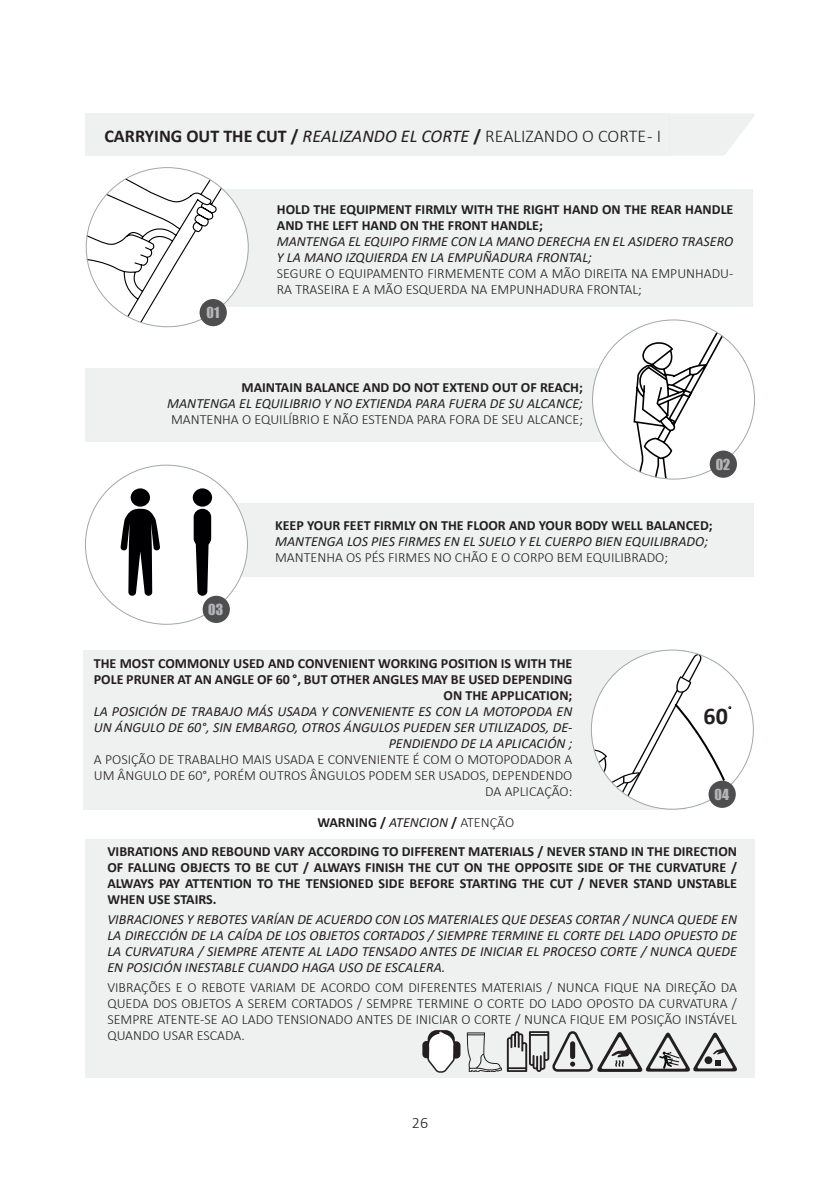
<style>
.page{position:relative;width:840px;height:1191px;background:#fff}
.page>*{position:absolute;margin:0;border:0;box-sizing:border-box;transform-origin:0 0}
.t1{font:700 24px "Calibri";color:#231f20}
.t2{font:700 18px "Calibri";color:#231f20}
.t3{font:300 16px "Calibri";color:#231f20}
.t4{font:italic 14px/16px "Calibri";color:#231f20}
.t5{font:300 14px/16px "Calibri";color:#231f20;text-align:justify}
.t6{font:700 14px/16px "Calibri";color:#231f20;text-align:justify}
.t7{font:14px "Impact";color:#b4b5b9}
.s1{font-weight:400;font-style:italic}
.s2{font-weight:300}
.s3{font-weight:700;font-style:normal}
</style>
<div class="page">
<svg style="left:669px;top:113px;width:86px;height:43px"></svg>
<div style="left:85px;top:113px;width:584px;height:43px;background:#eff0f0"></div>
<div style="left:150px;top:503px;width:603px;height:73px;background:#eff0f0"></div>
<div style="left:85px;top:368px;width:602px;height:74px;background:#eff0f0"></div>
<div style="left:85px;top:839px;width:669px;height:238px;background:#eff0f0"></div>
<div style="left:592px;top:319px;width:162px;height:160px;background:#fff;border-radius:50%"></div>
<svg style="left:631px;top:320px;width:123px;height:159px"></svg>
<div style="left:148px;top:189px;width:604px;height:118px;background:#eff0f0"></div>
<div style="left:86px;top:168px;width:162px;height:159px;background:#fff;border-radius:50%"></div>
<svg style="left:86px;top:168px;width:148px;height:159px"></svg>
<div style="left:199px;top:299px;width:28px;height:27px;background:#4f4e4e;border-radius:50%"></div>
<div style="left:709px;top:450px;width:27px;height:28px;background:#4f4e4e;border-radius:50%"></div>
<div style="left:86px;top:465px;width:162px;height:159px;background:#fff;border-radius:50%"></div>
<div style="left:202px;top:596px;width:28px;height:27px;background:#4f4e4e;border-radius:50%"></div>
<div style="left:84px;top:650px;width:601px;height:159px;background:#eff0f0"></div>
<div style="left:591px;top:649px;width:162px;height:159px;background:#fff;border-radius:50%"></div>
<div style="left:708px;top:780px;width:27px;height:28px;background:#4f4e4e;border-radius:50%"></div>
<svg style="left:466px;top:1031px;width:270px;height:41px"></svg>
<div style="left:422px;top:1041px;width:10px;height:17px;border:3px solid #231f20;border-radius:3px"></div>
<div style="left:452px;top:1042px;width:6px;height:15px;background:#231f20;border-radius:3px"></div>
<div style="left:450px;top:1041px;width:10px;height:17px;border:3px solid #231f20;border-radius:3px"></div>
<svg style="left:426px;top:1030px;width:29px;height:43px"></svg>
<div style="left:131px;top:488px;width:19px;height:18px;background:#000003;border-radius:50%"></div>
<svg style="left:120px;top:509px;width:40px;height:87px"></svg>
<div style="left:193px;top:488px;width:19px;height:18px;background:#000003;border-radius:50%"></div>
<div style="left:193px;top:509px;width:18px;height:37px;background:#000003;border-radius:9px"></div>
<svg style="left:196px;top:544px;width:12px;height:52px"></svg>
<svg style="left:591px;top:654px;width:140px;height:155px"></svg>
<p class="t2" style="left:104px;top:123px;width:558px">CARRYING OUT THE CUT / <span class="s1">REALIZANDO EL CORTE</span> / <span class="s2">REALIZANDO O CORTE - I</span></p>
<p class="t7" style="left:206px;top:302px;width:14px">01</p>
<p class="t6" style="left:277px;top:201px;width:458px">HOLD THE EQUIPMENT FIRMLY WITH THE RIGHT HAND ON THE REAR HANDLE<br>AND THE LEFT HAND ON THE FRONT HANDLE;</p>
<p class="t4" style="left:277px;top:233px;width:458px">MANTENGA EL EQUIPO FIRME CON LA MANO DERECHA EN EL ASIDERO TRASERO<br>Y LA MANO IZQUIERDA EN LA EMPUÑADURA FRONTAL;</p>
<p class="t5" style="left:277px;top:265px;width:458px">SEGURE O EQUIPAMENTO FIRMEMENTE COM A MÃO DIREITA NA EMPUNHADU-<br>RA TRASEIRA E A MÃO ESQUERDA NA EMPUNHADURA FRONTAL;</p>
<p class="t6" style="left:241px;top:379px;width:343px">MAINTAIN BALANCE AND DO NOT EXTEND OUT OF REACH;</p>
<p class="t4" style="left:167px;top:394px;width:417px">MANTENGA EL EQUILIBRIO Y NO EXTIENDA PARA FUERA DE SU ALCANCE;</p>
<p class="t5" style="left:171px;top:411px;width:413px">MANTENHA O EQUILÍBRIO E NÃO ESTENDA PARA FORA DE SEU ALCANCE;</p>
<p class="t7" style="left:715px;top:453px;width:16px">02</p>
<p class="t7" style="left:208px;top:598px;width:16px">03</p>
<p class="t4" style="left:275px;top:517px;width:439px"><span class="s3">KEEP YOUR FEET FIRMLY ON THE FLOOR AND YOUR BODY WELL BALANCED;<br></span>MANTENGA LOS PIES FIRMES EN EL SUELO Y EL CUERPO BIEN EQUILIBRADO;</p>
<p class="t5" style="left:275px;top:549px;width:394px">MANTENHA OS PÉS FIRMES NO CHÃO E O CORPO BEM EQUILIBRADO;</p>
<p class="t6" style="left:94px;top:655px;width:480px;text-align:right">THE MOST COMMONLY USED AND CONVENIENT WORKING POSITION IS WITH THE<br>POLE PRUNER AT AN ANGLE OF 60 °, BUT OTHER ANGLES MAY BE USED DEPENDING<br>ON THE APPLICATION;</p>
<p class="t4" style="left:94px;top:703px;width:480px;text-align:right">LA POSICIÓN DE TRABAJO MÁS USADA Y CONVENIENTE ES CON LA MOTOPODA EN<br>UN ÁNGULO DE 60°, SIN EMBARGO, OTROS ÁNGULOS PUEDEN SER UTILIZADOS, DE-<br>PENDIENDO DE LA APLICACIÓN ;</p>
<p class="t5" style="left:94px;top:751px;width:480px;text-align:right">A POSIÇÃO DE TRABALHO MAIS USADA E CONVENIENTE É COM O MOTOPODADOR A<br>UM ÂNGULO DE 60°, PORÉM OUTROS ÂNGULOS PODEM SER USADOS, DEPENDENDO<br>DA APLICAÇÃO:</p>
<p class="t1" style="left:703px;top:699px;width:26px">60</p>
<p class="t7" style="left:714px;top:783px;width:16px">04</p>
<p class="t6" style="left:317px;top:814px;width:198px">WARNING / <span class="s1">ATENCION</span> / <span class="s2">ATENÇÃO</span></p>
<p class="t6" style="left:107px;top:843px;width:631px">VIBRATIONS AND REBOUND VARY ACCORDING TO DIFFERENT MATERIALS / NEVER STAND IN THE DIRECTION OF FALLING OBJECTS TO BE CUT / ALWAYS FINISH THE CUT ON THE OPPOSITE SIDE OF THE CURVATURE / ALWAYS PAY ATTENTION TO THE TENSIONED SIDE BEFORE STARTING THE CUT / NEVER STAND UNSTABLE WHEN USE STAIRS.</p>
<p class="t4" style="left:107px;top:910px;width:631px;text-align:justify">VIBRACIONES Y REBOTES VARÍAN DE ACUERDO CON LOS MATERIALES QUE DESEAS CORTAR / NUNCA QUEDE EN LA DIRECCIÓN DE LA CAÍDA DE LOS OBJETOS CORTADOS / SIEMPRE TERMINE EL CORTE DEL LADO OPUESTO DE LA CURVATURA / SIEMPRE ATENTE AL LADO TENSADO ANTES DE INICIAR EL PROCESO CORTE / NUNCA QUEDE EN POSICIÓN INESTABLE CUANDO HAGA USO DE ESCALERA.</p>
<p class="t5" style="left:107px;top:979px;width:630px">VIBRAÇÕES E O REBOTE VARIAM DE ACORDO COM DIFERENTES MATERIAIS / NUNCA FIQUE NA DIREÇÃO DA QUEDA DOS OBJETOS A SEREM CORTADOS / SEMPRE TERMINE O CORTE DO LADO OPOSTO DA CURVATURA / SEMPRE ATENTE-SE AO LADO TENSIONADO ANTES DE INICIAR O CORTE / NUNCA FIQUE EM POSIÇÃO INSTÁVEL QUANDO USAR ESCADA.</p>
<p class="t3" style="left:411px;top:1112px;width:18px">26</p>
</div>
